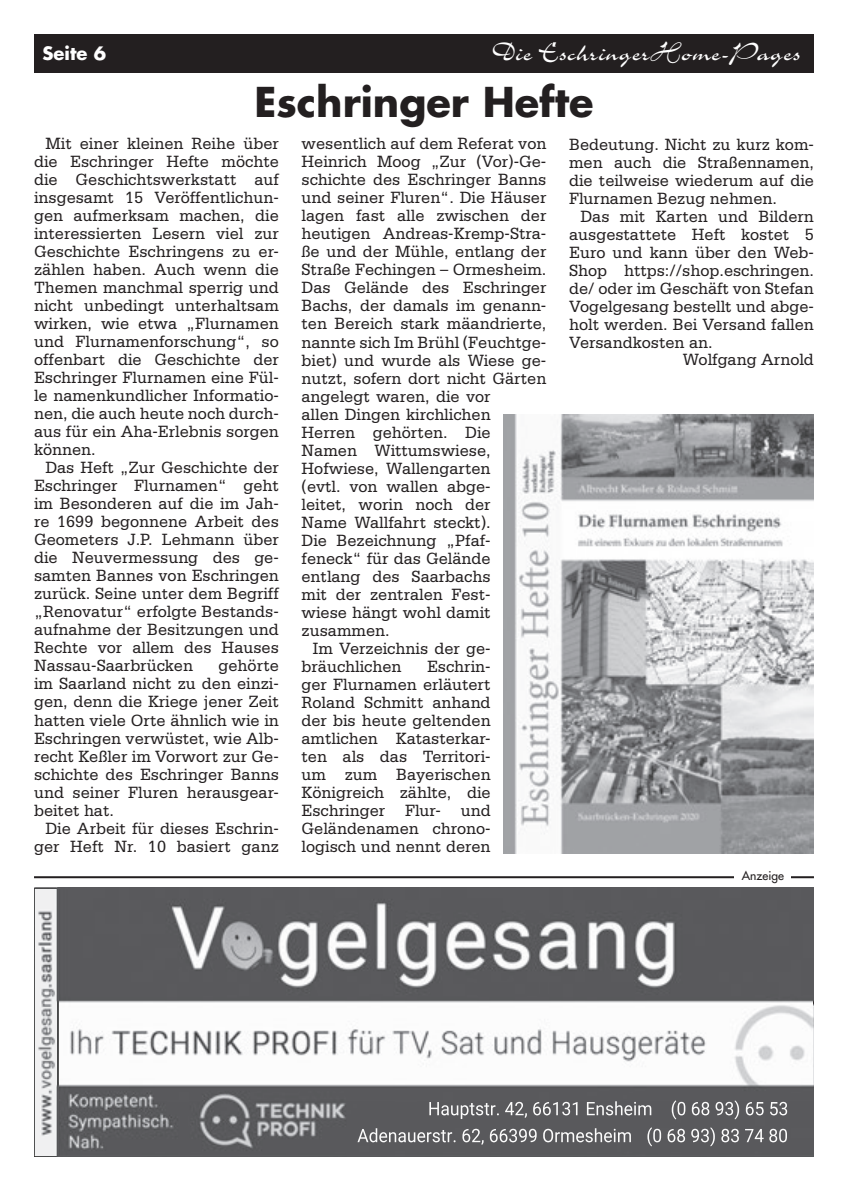
<style>
.page{position:relative;width:848px;height:1191px;background:#fff}
.page>*{position:absolute;margin:0;border:0;box-sizing:border-box;transform-origin:0 0}
.Uberschrift{font:700 40px "Futura LT";color:#231f20}
.t1{font:29px "Charme LT";color:#fff}
.t2{font:700 18px "Futura LT";color:#fff}
.Grundtext{font:17.2px/18px "Serifa LT";color:#231f20;text-align:justify;scale:.95 1}
.t3{font:12px "Futura LT";color:#231f20}
</style>
<div class="page">
<div style="left:34px;top:34px;width:780px;height:38px;background:#231f20"></div>
<hr style="left:34px;top:876px;width:780px;height:2px;background:#231f20">
<img style="left:59px;top:889px;width:753px;height:210px">
<div style="left:59px;top:1099px;width:755px;height:58px;background:#5a5a5d"></div>
<img style="left:59px;top:1101px;width:753px;height:54px">
<img style="left:34px;top:887px;width:25px;height:270px">
<img style="left:36px;top:889px;width:21px;height:266px">
<div style="left:734px;top:870px;width:57px;height:14px;background:#fff"></div>
<img style="left:503px;top:414px;width:311px;height:439px">
<p class="t2" style="left:43px;top:42px;width:65px">Seite 6</p>
<p class="t1" style="left:492px;top:38px;width:310px">Die EschringerHome-Pages</p>
<p class="Uberschrift" style="left:254px;top:75px;width:341px">Eschringer Hefte</p>
<p class="Grundtext" style="left:34px;top:135px;width:259px;text-indent:11px">Mit einer kleinen Reihe über die Eschringer Hefte möchte die Geschichtswerkstatt auf insgesamt 15 Veröffentlichun&shy;gen aufmerksam machen, die interessierten Lesern viel zur Geschichte Eschringens zu er&shy;zählen haben. Auch wenn die Themen manchmal sperrig und nicht unbedingt unterhaltsam wirken, wie etwa „Flurnamen und Flurnamenforschung“, so offenbart die Geschichte der Eschringer Flurnamen eine Fül&shy;le namenkundlicher Informatio&shy;nen, die auch heute noch durch&shy;aus für ein Aha-Erlebnis sorgen können.</p>
<p class="Grundtext" style="left:34px;top:459px;width:259px;text-indent:11px">Das Heft „Zur Geschichte der Eschringer Flurnamen“ geht im Besonderen auf die im Jah&shy;re 1699 begonnene Arbeit des Geometers J.P. Lehmann über die Neuvermessung des ge&shy;samten Bannes von Eschringen zurück. Seine unter dem Begriff „Renovatur“ erfolgte Bestands&shy;aufnahme der Besitzungen und Rechte vor allem des Hauses Nassau-Saarbrücken</p>
<p class="Grundtext" style="left:34px;top:657px;width:259px;text-indent:184px">gehörte im Saarland nicht zu den einzi&shy;gen, denn die Kriege jener Zeit hatten viele Orte ähnlich wie in Eschringen verwüstet, wie Alb&shy;recht Keßler im Vorwort zur Ge&shy;schichte des Eschringer Banns und seiner Fluren herausgear&shy;beitet hat.</p>
<p class="Grundtext" style="left:34px;top:819px;width:259px;text-align:right">Die Arbeit für dieses Eschrin&shy;ger Heft Nr. 10 basiert ganz</p>
<p class="Grundtext" style="left:301px;top:135px;width:259px;text-align:left">wesentlich auf dem Referat von<br>Heinrich Moog „Zur (Vor)-Ge&shy;schichte des Eschringer Banns und seiner Fluren“. Die Häuser lagen fast alle zwischen der heutigen Andreas-Kremp-Stra&shy;ße und der Mühle, entlang der<br>Straße Fechingen – Ormesheim.<br>Das Gelände des Eschringer<br>Bachs, der damals im genann&shy;ten Bereich stark mäandrierte, nannte sich Im Brühl (Feuchtge&shy;biet) und wurde als Wiese ge&shy;nutzt, sofern dort nicht Gärten angelegt waren, die vor<br>allen Dingen kirchlichen<br>Herren gehörten. Die<br>Namen Wittumswiese,<br>Hofwiese, Wallengarten<br>(evtl. von wallen abge-<br>leitet, worin noch der<br>Name Wallfahrt steckt).<br>Die Bezeichnung „Pfaf&shy;feneck“ für das Gelände entlang des Saarbachs<br>mit der zentralen Fest-<br>wiese hängt wohl damit zusammen.</p>
<p class="Grundtext" style="left:301px;top:639px;width:200px;text-indent:11px">Im Verzeichnis der ge&shy;bräuchlichen</p>
<p class="Grundtext" style="left:301px;top:657px;width:200px;text-indent:125px">Eschrin&shy;ger Flurnamen erläutert Roland Schmitt anhand der bis heute geltenden amtlichen Katasterkar&shy;ten als das Territori&shy;um zum Bayerischen Königreich zählte, die Eschringer Flur- und Geländenamen chrono&shy;logisch und nennt deren</p>
<p class="Grundtext" style="left:569px;top:135px;width:259px">Bedeutung. Nicht zu kurz kom&shy;men auch die Straßennamen, die teilweise wiederum auf die Flurnamen Bezug nehmen.</p>
<p class="Grundtext" style="left:569px;top:207px;width:259px;text-indent:11px">Das mit Karten und Bildern ausgestattete Heft kostet 5<br>Euro und kann über den Web-Shop https://shop.eschringen. de/ oder im Geschäft von Stefan Vogelgesang bestellt und abge&shy;holt werden. Bei Versand fallen Versandkosten an.</p>
<p class="Grundtext" style="left:682px;top:351px;width:140px">Wolfgang Arnold</p>
<p class="t3" style="left:741px;top:867px;width:44px">Anzeige</p>
</div>
